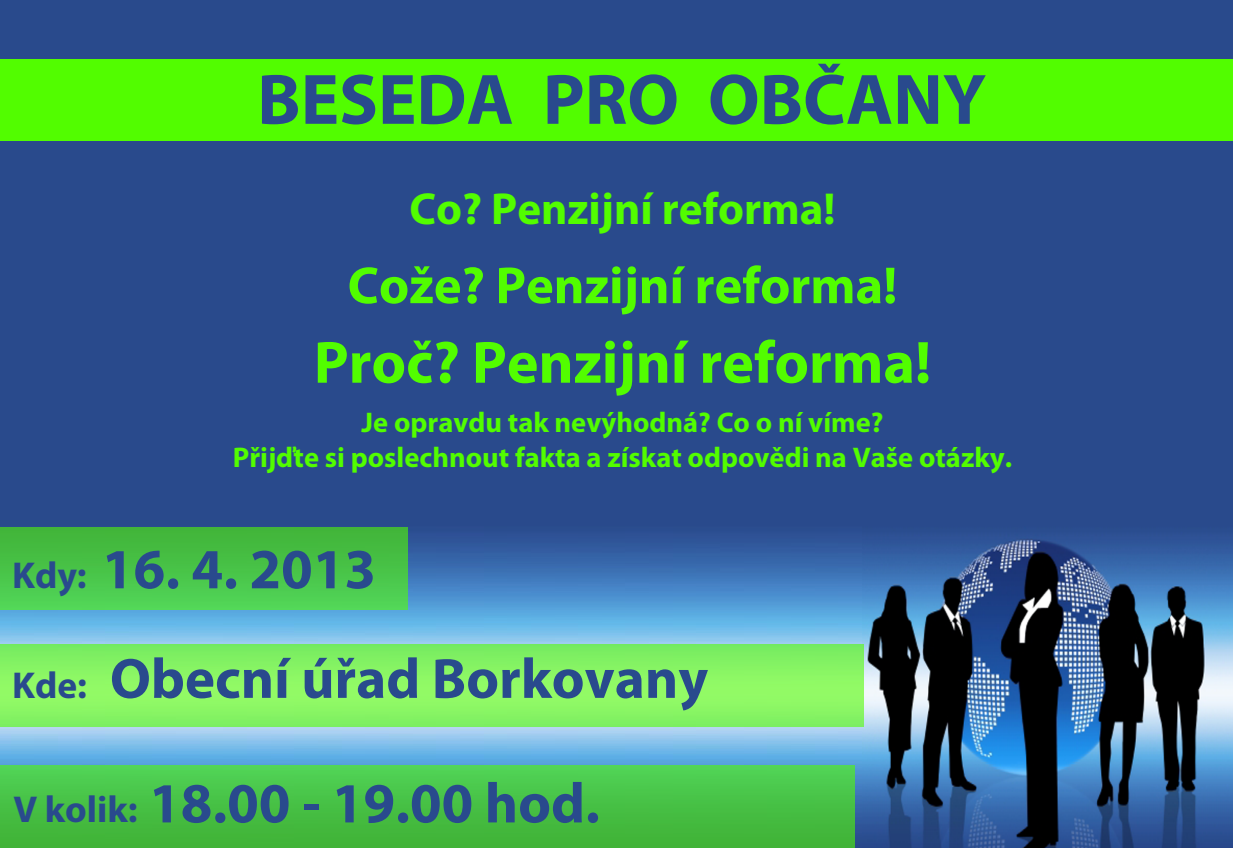
<style>
.page{position:relative;width:1233px;height:848px;background:#fff}
.page>*{position:absolute;margin:0;border:0;box-sizing:border-box;transform-origin:0 0}
.t1{font:700 72px "Myriad Pro";color:#294a8d}
.t2{font:700 60px "Myriad Pro";color:#52fd00}
.t3{font:700 57px/109.5px "Myriad Pro";color:#294a8d}
.t4{font:700 52.5px "Myriad Pro";color:#52fd00}
.t5{font:700 45px "Myriad Pro";color:#52fd00}
.t6{font:700 28.5px/34.5px "Myriad Pro";color:#52fd00;text-align:center}
.s1{font-size:37.5px}
</style>
<div class="page">
<img style="left:861px;top:525px;width:372px;height:323px">
<img style="left:0;top:525px;width:861px;height:323px">
<div style="left:0;top:0;width:1233px;height:525px;background:#294a8c"></div>
<div style="left:0;top:59px;width:1233px;height:82px;background:#52fd00"></div>
<div style="left:0;top:526px;width:408px;height:83px;background:#52fd00;opacity:.6"></div>
<div style="left:0;top:644px;width:864px;height:82px;background:#52fd00;opacity:.6"></div>
<div style="left:0;top:765px;width:855px;height:83px;background:#52fd00;opacity:.6"></div>
<h1 class="t1" style="left:257px;top:53px;width:731px">BESEDA PRO OBČANY</h1>
<h1 class="t1" style="left:942px;top:51px;width:25px">-</h1>
<h3 class="t5" style="left:409px;top:179px;width:428px">Co? Penzijní reforma!</h3>
<h3 class="t4" style="left:348px;top:251px;width:551px">Cože? Penzijní reforma!</h3>
<h2 class="t2" style="left:314px;top:323px;width:619px">Proč? Penzijní reforma!</h2>
<p class="t6" style="left:233px;top:404px;width:781px">Je opravdu tak nevýhodná? Co o ní víme?<br>Přijďte si poslechnout fakta a získat odpovědi na Vaše otázky.</p>
<h3 class="t3" style="left:12px;top:512px;width:698px"><span class="s1">Kdy:</span> 16. 4. 2013<br><span class="s1">Kde:</span> Obecní úřad Borkovany</h3>
<h3 class="t3" style="left:14px;top:746px;width:588px"><span class="s1">V kolik:</span> 18.00 - 19.00 hod.</h3>
</div>
